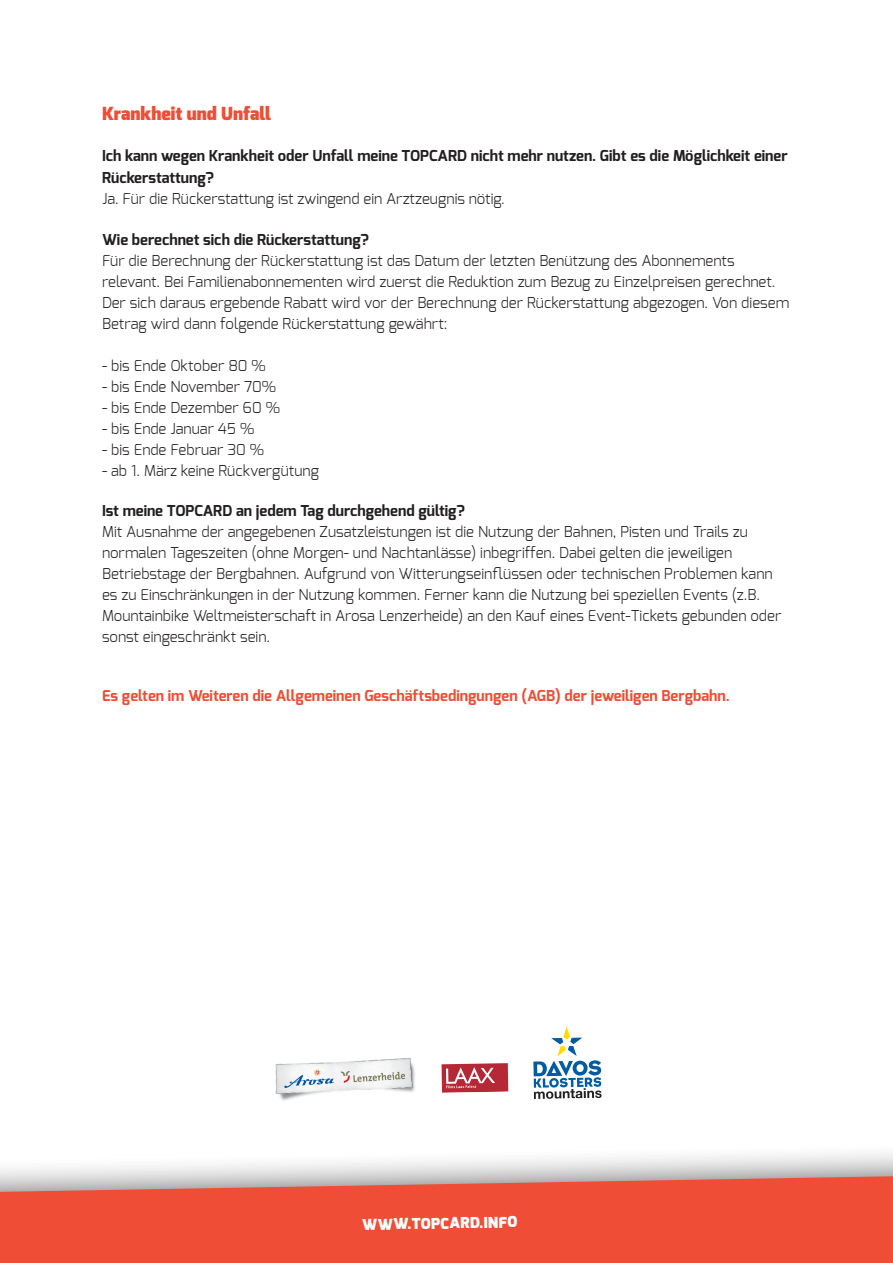
<style>
.page{position:relative;width:893px;height:1263px;background:#fff}
.page>*{position:absolute;margin:0;border:0;box-sizing:border-box;transform-origin:0 0}
.t1{font:900 18px "Exo";color:#ef4d35}
.t2{font:300 15px/21px "Exo";color:#231f20}
.t3{font:700 15px/22.5px "Exo";color:#231f20}
.t4{font:700 15px "Exo";color:#ef4d35}
.t5{font:900 15px "Exo";color:#fff}
</style>
<div class="page">
<img style="left:275px;top:1057px;width:140px;height:44px">
<svg style="left:283px;top:1069px;width:51px;height:20px"></svg>
<svg style="left:341px;top:1071px;width:64px;height:12px"></svg>
<svg style="left:442px;top:1063px;width:66px;height:30px"></svg>
<svg style="left:533px;top:1026px;width:69px;height:73px"></svg>
<div style="left:0;top:1140px;width:893px;height:123px;background:#231f20;opacity:.75"></div>
<svg style="left:0;top:1176px;width:893px;height:87px;fill:#ef4d35"></svg>
<p class="t1" style="left:102px;top:102px;width:171px">Krankheit und Unfall</p>
<p class="t3" style="left:102px;top:144px;width:687px">Ich kann wegen Krankheit oder Unfall meine TOPCARD nicht mehr nutzen. Gibt es die Möglichkeit einer<br>Rückerstattung?</p>
<p class="t2" style="left:102px;top:189px;width:404px">Ja. Für die Rückerstattung ist zwingend ein Arztzeugnis nötig.</p>
<p class="t3" style="left:102px;top:228px;width:268px">Wie berechnet sich die Rückerstattung?</p>
<p class="t2" style="left:102px;top:250px;width:689px">Für die Berechnung der Rückerstattung ist das Datum der letzten Benützung des Abonnements relevant. Bei Familienabonnementen wird zuerst die Reduktion zum Bezug zu Einzelpreisen gerechnet.<br>Der sich daraus ergebende Rabatt wird vor der Berechnung der Rückerstattung abgezogen. Von diesem Betrag wird dann folgende Rückerstattung gewährt:</p>
<p class="t2" style="left:102px;top:355px;width:165px">- bis Ende Oktober 80 %</p>
<p class="t2" style="left:102px;top:376px;width:176px">- bis Ende November 70%</p>
<p class="t2" style="left:102px;top:397px;width:179px">- bis Ende Dezember 60 %</p>
<p class="t2" style="left:102px;top:418px;width:154px">- bis Ende Januar 45 %</p>
<p class="t2" style="left:102px;top:439px;width:164px">- bis Ende Februar 30 %</p>
<p class="t2" style="left:102px;top:460px;width:219px">- ab 1. März keine Rückvergütung</p>
<p class="t3" style="left:102px;top:499px;width:364px">Ist meine TOPCARD an jedem Tag durchgehend gültig?</p>
<p class="t2" style="left:102px;top:522px;width:681px">Mit Ausnahme der angegebenen Zusatzleistungen ist die Nutzung der Bahnen, Pisten und Trails zu normalen Tageszeiten (ohne Morgen- und Nachtanlässe) inbegriffen. Dabei gelten die jeweiligen Betriebstage der Bergbahnen. Aufgrund von Witterungseinflüssen oder technischen Problemen kann es zu Einschränkungen in der Nutzung kommen. Ferner kann die Nutzung bei speziellen Events (z.B.<br>Mountainbike Weltmeisterschaft in Arosa Lenzerheide) an den Kauf eines Event-Tickets gebunden oder sonst eingeschränkt sein.</p>
<p class="t4" style="left:102px;top:686px;width:629px">Es gelten im Weiteren die Allgemeinen Geschäftsbedingungen (AGB) der jeweiligen Bergbahn.</p>
<p class="t5" style="left:362px;top:1215px;width:157px;rotate:-1deg">WWW.TOPCARD.INFO</p>
</div>
